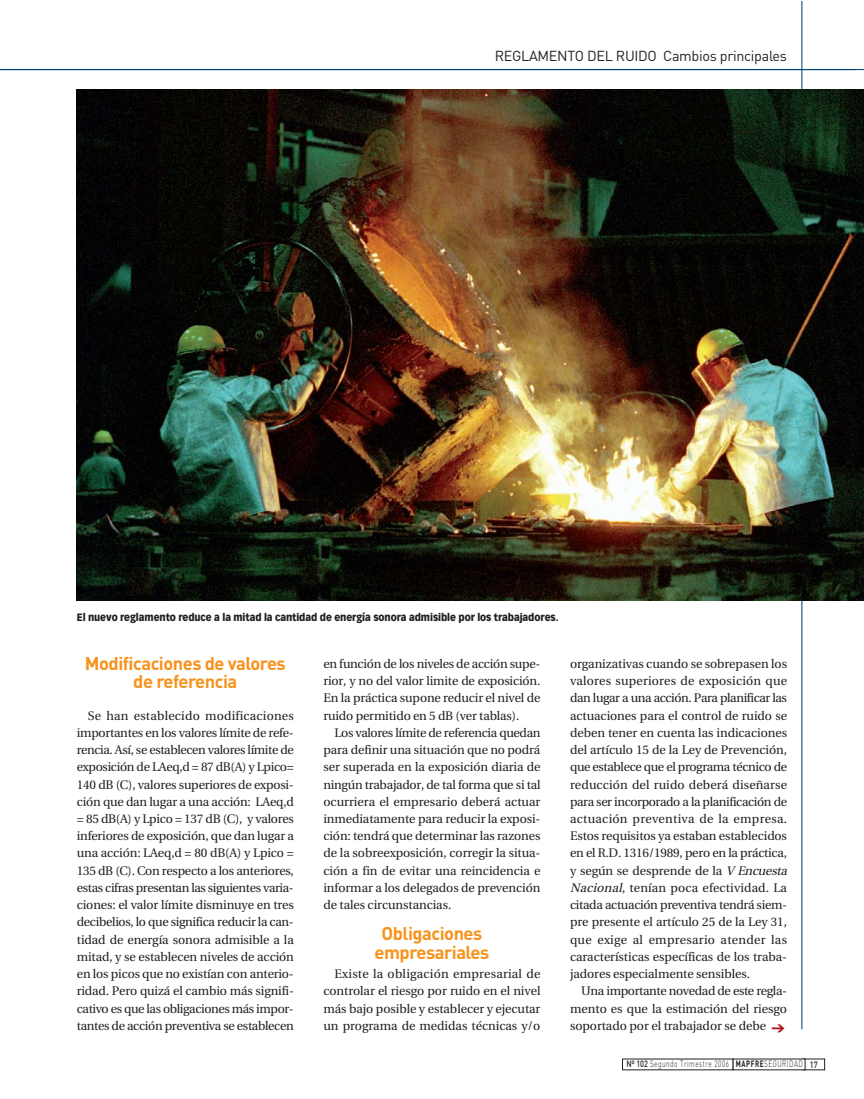
<style>
.page{position:relative;width:864px;height:1099px;background:#fff}
.page>*{position:absolute;margin:0;border:0;box-sizing:border-box;transform-origin:0 0}
.t1{font:700 18.3px/18.3px "DIN";letter-spacing:-.025em;color:#f7931d;text-align:center}
.t2{font:14.4px "DIN";letter-spacing:-.02em;color:#231f20}
.t3{font:12.45px/17.2px "Utopia";letter-spacing:-.005em;color:#231f20;text-align:justify}
.t4{font:900 10.5px "Vectora LH";letter-spacing:-.005em;color:#231f20;scale:.9 1}
.t5{font:300 9.15px "DIN";letter-spacing:.075em;color:#231f20;scale:.7 1}
.s1{font-style:italic}
.s2{font-weight:500}
.s3{font-weight:700}
</style>
<div class="page">
<hr style="left:0;top:69px;width:864px;height:1px;background:#004577">
<hr style="left:801px;top:1px;width:1px;height:1028px;background:#004577">
<img style="left:77px;top:89px;width:787px;height:512px">
<p class="t2" style="left:495px;top:50px;width:294px">REGLAMENTO DEL RUIDO Cambios principales</p>
<p class="t4" style="left:77px;top:612px;width:537px">El nuevo reglamento reduce a la mitad la cantidad de energía sonora admisible por los trabajadores.</p>
<h1 class="t1" style="left:85px;top:655px;width:202px">Modificaciones de valores de referencia</h1>
<p class="t3" style="left:77px;top:708px;width:219px;text-indent:11px">Se han establecido modificaciones importantes en los valores límite de refe&shy;rencia. Así, se establecen valores límite de exposición de LAeq,d = 87 dB(A) y Lpico= 140 dB (C), valores superiores de exposi&shy;ción que dan lugar a una acción: LAeq,d = 85 dB(A) y Lpico = 137 dB (C), y valores inferiores de exposición, que dan lugar a una acción: LAeq,d = 80 dB(A) y Lpico = 135 dB (C). Con respecto a los anteriores, estas cifras presentan las siguientes varia&shy;ciones: el valor límite disminuye en tres decibelios, lo que significa reducir la can&shy;tidad de energía sonora admisible a la mitad, y se establecen niveles de acción en los picos que no existían con anterio&shy;ridad. Pero quizá el cambio más signifi&shy;cativo es que las obligaciones más impor&shy;tantes de acción preventiva se establecen</p>
<p class="t3" style="left:323px;top:656px;width:219px">en función de los niveles de acción supe&shy;rior, y no del valor limite de exposición.<br>En la práctica supone reducir el nivel de ruido permitido en 5 dB (ver tablas).</p>
<p class="t3" style="left:323px;top:725px;width:219px;text-indent:11px">Los valores límite de referencia quedan para definir una situación que no podrá ser superada en la exposición diaria de ningún trabajador, de tal forma que si tal ocurriera el empresario deberá actuar inmediatamente para reducir la exposi&shy;ción: tendrá que determinar las razones de la sobreexposición, corregir la situa&shy;ción a fin de evitar una reincidencia e informar a los delegados de prevención de tales circunstancias.</p>
<h1 class="t1" style="left:375px;top:926px;width:116px">Obligaciones empresariales</h1>
<p class="t3" style="left:323px;top:966px;width:219px;text-indent:11px">Existe la obligación empresarial de controlar el riesgo por ruido en el nivel más bajo posible y establecer y ejecutar un programa de medidas técnicas y/o</p>
<p class="t3" style="left:570px;top:656px;width:221px;text-align:left">organizativas cuando se sobrepasen los valores superiores de exposición que dan lugar a una acción. Para planificar las actuaciones para el control de ruido se deben tener en cuenta las indicaciones del artículo 15 de la Ley de Prevención, que establece que el programa técnico de reducción del ruido deberá diseñarse para ser incorporado a la planificación de actuación preventiva de la empresa.<br>Estos requisitos ya estaban establecidos en el R.D. 1316/1989, pero en la práctica, y según se desprende de la <span class="s1">V Encuesta Nacional</span>, tenían poca efectividad. La citada actuación preventiva tendrá siem&shy;pre presente el artículo 25 de la Ley 31, que exige al empresario atender las características específicas de los traba&shy;jadores especialmente sensibles.</p>
<p class="t3" style="left:570px;top:983px;width:219px;text-indent:11px">Una importante novedad de este regla&shy;mento es que la estimación del riesgo soportado por el trabajador se debe</p>
<p class="t5" style="left:626px;top:1060px;width:275px"><span class="s2">Nº 102</span> Segundo Trimestre 2006 <span class="s3">MAPFRE</span>SEGURIDAD <span class="s2">17</span></p>
</div>
